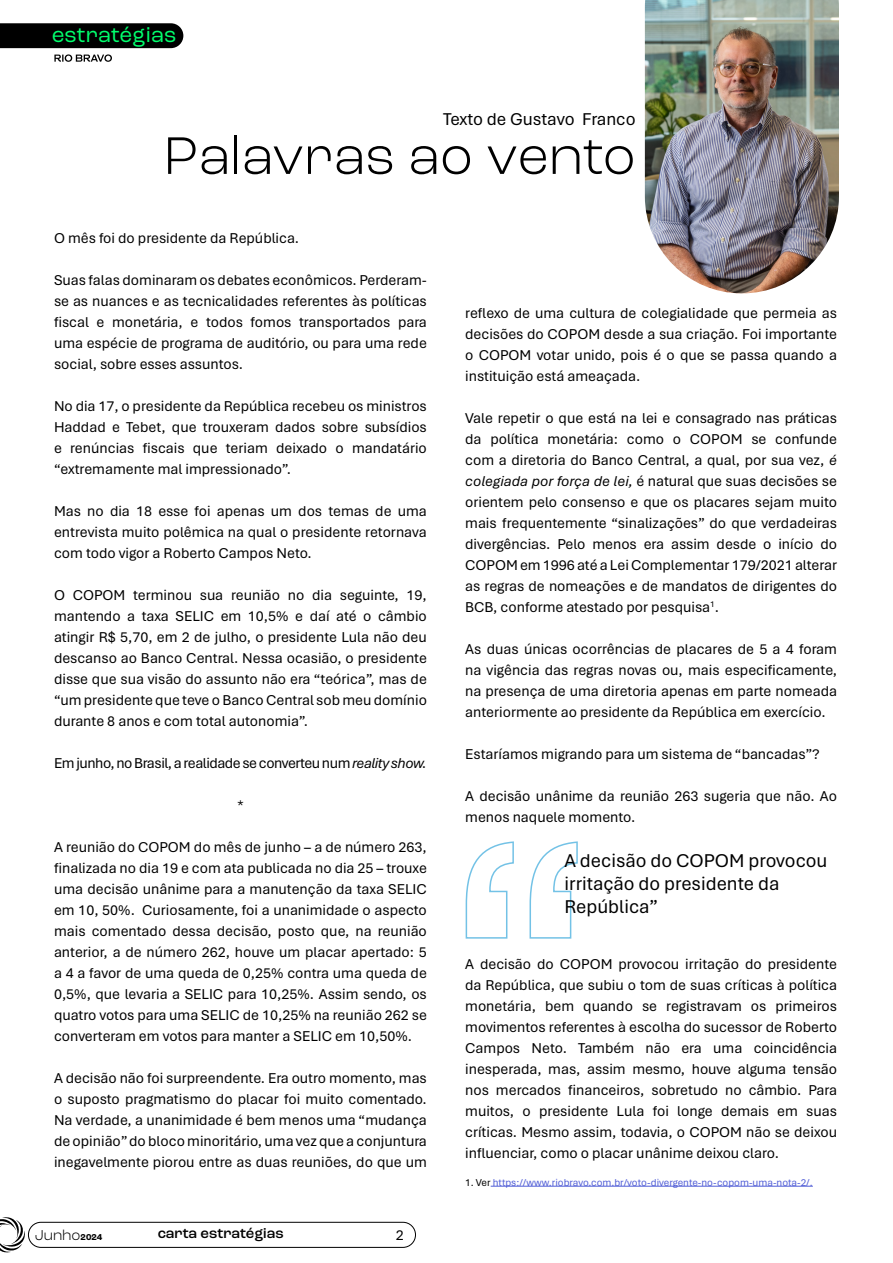
<style>
.page{position:relative;width:893px;height:1263px;background:#fff}
.page>*{position:absolute;margin:0;border:0;box-sizing:border-box;transform-origin:0 0}
.t1{font:300 55.5px "Roc Grotesk";color:#000}
.t2{font:22.5px "Roc Grotesk";color:#00ff6d}
.t3{font:19.5px/23.4px "Aptos";color:#000}
.t4{font:18px "Aptos";color:#000}
.t5{font:15px/21px "Aptos";color:#000;text-align:justify}
.t6{font:15px "Aptos";letter-spacing:-.03em;color:#000}
.t7{font:500 15px "Roc Grotesk";color:#000}
.t8{font:300 15px "Roc Grotesk";color:#000}
.t9{font:10.5px "Aptos";color:#4f5cd6}
.s1{font-style:italic}
.s2{font-weight:700;font-size:9px}
.s3{color:#000}
</style>
<div class="page">
<div style="left:0;top:23px;width:183px;height:25px;background:#000"></div>
<svg style="left:54px;top:54px;width:58px;height:8px"></svg>
<div style="left:28px;top:1222px;width:388px;height:26px;border:1px solid #000;border-radius:13px"></div>
<svg style="left:0;top:1217px;width:25px;height:36px"></svg>
<svg style="left:465px;top:841px;width:113px;height:98px"></svg>
<hr style="left:491px;top:1186px;width:322px;height:1px;background:#4f5cd6">
<img style="left:645px;top:0;width:194px;height:293px">
<h2 class="t2" style="left:52px;top:21px;width:126px">estratégias</h2>
<p class="t4" style="left:443px;top:107px;width:194px">Texto de Gustavo Franco</p>
<p class="t1" style="left:164px;top:122px;width:473px">Palavras ao vento</p>
<p class="t5" style="left:54px;top:227px;width:247px">O mês foi do presidente da República.</p>
<p class="t5" style="left:54px;top:269px;width:374px">Suas falas dominaram os debates econômicos. Perderam&shy;se as nuances e as tecnicalidades referentes às políticas fiscal e monetária, e todos fomos transportados para uma espécie de programa de auditório, ou para uma rede social, sobre esses assuntos.</p>
<p class="t5" style="left:54px;top:395px;width:374px">No dia 17, o presidente da República recebeu os ministros Haddad e Tebet, que trouxeram dados sobre subsídios e renúncias fiscais que teriam deixado o mandatário “extremamente mal impressionado”.</p>
<p class="t5" style="left:54px;top:500px;width:374px">Mas no dia 18 esse foi apenas um dos temas de uma entrevista muito polêmica na qual o presidente retornava com todo vigor a Roberto Campos Neto.</p>
<p class="t5" style="left:54px;top:584px;width:374px">O COPOM terminou sua reunião no dia seguinte, 19, mantendo a taxa SELIC em 10,5% e daí até o câmbio atingir R$ 5,70, em 2 de julho, o presidente Lula não deu descanso ao Banco Central. Nessa ocasião, o presidente disse que sua visão do assunto não era “teórica”, mas de “um presidente que teve o Banco Central sob meu domínio durante 8 anos e com total autonomia”.</p>
<p class="t6" style="left:54px;top:753px;width:374px">Em junho, no Brasil, a realidade se converteu num <span class="s1">reality show.</span></p>
<p class="t5" style="left:237px;top:794px;width:8px">*</p>
<p class="t5" style="left:54px;top:836px;width:374px">A reunião do COPOM do mês de junho – a de número 263, finalizada no dia 19 e com ata publicada no dia 25 – trouxe uma decisão unânime para a manutenção da taxa SELIC em 10, 50%. Curiosamente, foi a unanimidade o aspecto mais comentado dessa decisão, posto que, na reunião anterior, a de número 262, houve um placar apertado: 5 a 4 a favor de uma queda de 0,25% contra uma queda de 0,5%, que levaria a SELIC para 10,25%. Assim sendo, os quatro votos para uma SELIC de 10,25% na reunião 262 se converteram em votos para manter a SELIC em 10,50%.</p>
<p class="t5" style="left:54px;top:1067px;width:374px">A decisão não foi surpreendente. Era outro momento, mas o suposto pragmatismo do placar foi muito comentado.<br>Na verdade, a unanimidade é bem menos uma “mudança de opinião” do bloco minoritário, uma vez que a conjuntura inegavelmente piorou entre as duas reuniões, do que um</p>
<p class="t8" style="left:35px;top:1226px;width:69px">Junho<span class="s2">2024</span></p>
<p class="t7" style="left:158px;top:1224px;width:127px">carta estratégias</p>
<p class="t5" style="left:396px;top:1224px;width:10px">2</p>
<p class="t5" style="left:465px;top:302px;width:373px">reflexo de uma cultura de colegialidade que permeia as decisões do COPOM desde a sua criação. Foi importante o COPOM votar unido, pois é o que se passa quando a instituição está ameaçada.</p>
<p class="t5" style="left:465px;top:407px;width:373px">Vale repetir o que está na lei e consagrado nas práticas da política monetária: como o COPOM se confunde com a diretoria do Banco Central, a qual, por sua vez, <span class="s1">é colegiada por força de lei,</span> é natural que suas decisões se orientem pelo consenso e que os placares sejam muito mais frequentemente “sinalizações” do que verdadeiras divergências. Pelo menos era assim desde o início do COPOM em 1996 até a Lei Complementar 179/2021 alterar as regras de nomeações e de mandatos de dirigentes do BCB, conforme atestado por pesquisa<sup>1</sup>.</p>
<p class="t5" style="left:465px;top:638px;width:373px">As duas únicas ocorrências de placares de 5 a 4 foram na vigência das regras novas ou, mais especificamente, na presença de uma diretoria apenas em parte nomeada anteriormente ao presidente da República em exercício.</p>
<p class="t5" style="left:465px;top:743px;width:356px">Estaríamos migrando para um sistema de “bancadas”?</p>
<p class="t5" style="left:465px;top:785px;width:373px">A decisão unânime da reunião 263 sugeria que não. Ao menos naquele momento.</p>
<p class="t3" style="left:564px;top:848px;width:264px">A decisão do COPOM provocou irritação do presidente da<br>República”</p>
<p class="t5" style="left:465px;top:953px;width:373px">A decisão do COPOM provocou irritação do presidente da República, que subiu o tom de suas críticas à política monetária, bem quando se registravam os primeiros movimentos referentes à escolha do sucessor de Roberto Campos Neto. Também não era uma coincidência inesperada, mas, assim mesmo, houve alguma tensão nos mercados financeiros, sobretudo no câmbio. Para muitos, o presidente Lula foi longe demais em suas críticas. Mesmo assim, todavia, o COPOM não se deixou influenciar, como o placar unânime deixou claro.</p>
<p class="t9" style="left:465px;top:1175px;width:349px"><span class="s3">1. Ver</span> https://www.riobravo.com.br/voto-divergente-no-copom-uma-nota-2/.</p>
</div>
